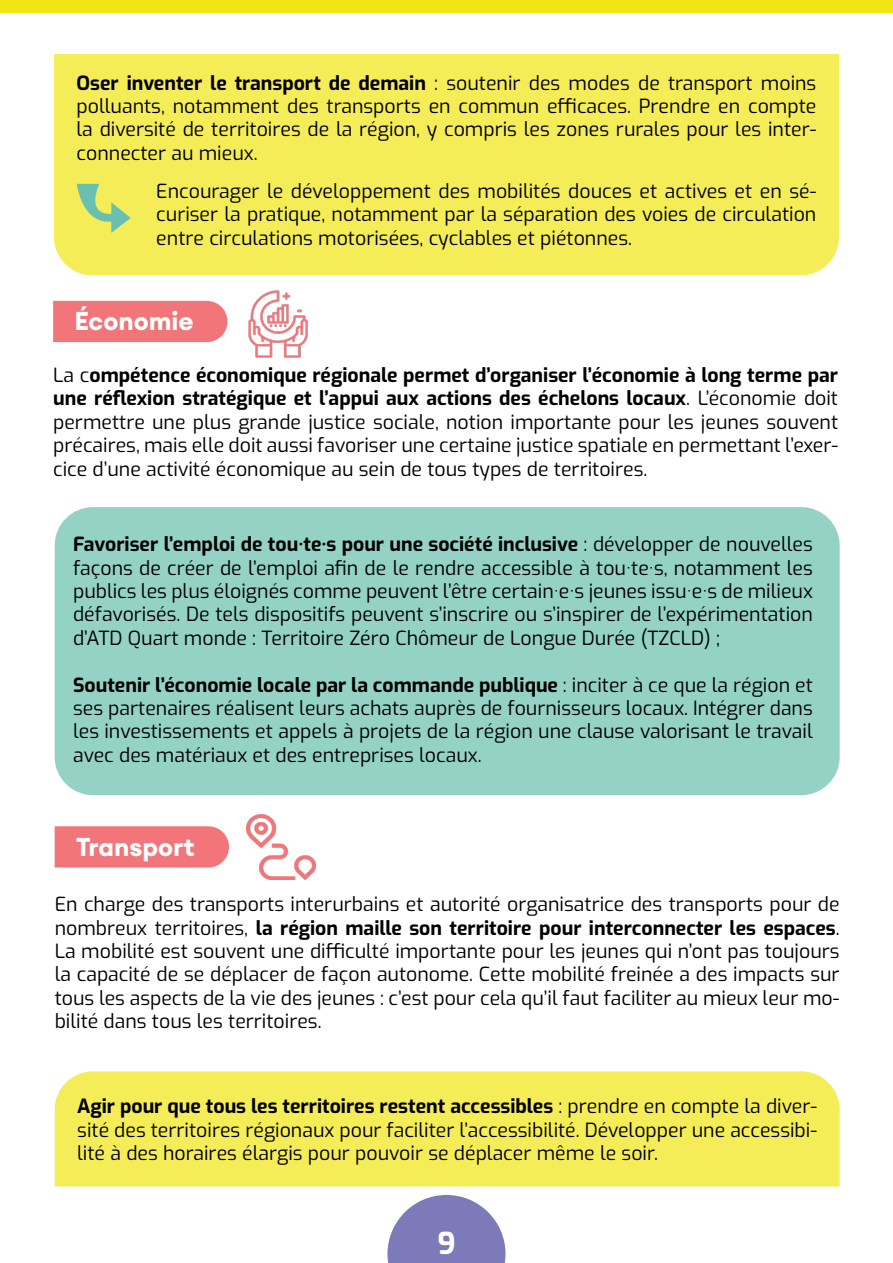
<style>
.page{position:relative;width:893px;height:1263px;background:#fff}
.page>*{position:absolute;margin:0;border:0;box-sizing:border-box;transform-origin:0 0}
.t1{font:700 30px "Exo";color:#fff}
.t2{font:700 25.5px "Euclid Circular A";color:#fff}
.t3{font:19.5px/23.4px "Exo";color:#000;text-align:justify}
.s1{font-weight:700}
</style>
<div class="page">
<svg style="left:387px;top:1195px;width:118px;height:68px"></svg>
<div style="left:55px;top:1071px;width:785px;height:115px;background:#f5ed58"></div>
<div style="left:54px;top:54px;width:785px;height:221px;background:#f5ed58"></div>
<svg style="left:77px;top:184px;width:54px;height:49px;background:#c5dd75"></svg>
<div style="left:53px;top:301px;width:174px;height:41px;background:#f17579"></div>
<div style="left:55px;top:507px;width:785px;height:288px;background:#94d2c6;border-radius:38px"></div>
<div style="left:55px;top:826px;width:174px;height:41px;background:#f17579"></div>
<div style="left:0;top:0;width:893px;height:13px;background:#f1e615"></div>
<img style="left:247px;top:814px;width:69px;height:66px">
<img style="left:248px;top:290px;width:60px;height:68px">
<p class="t3" style="left:77px;top:70px;width:741px"><span class="s1">Oser inventer le transport de demain</span> : soutenir des modes de transport moins polluants, notamment des transports en commun efficaces. Prendre en compte la diversité de territoires de la région, y compris les zones rurales pour les inter&shy;connecter au mieux.</p>
<p class="t3" style="left:156px;top:178px;width:662px">Encourager le développement des mobilités douces et actives et en sé&shy;curiser la pratique, notamment par la séparation des voies de circulation entre circulations motorisées, cyclables et piétonnes.</p>
<h2 class="t2" style="left:75px;top:305px;width:121px">Économie</h2>
<p class="t3" style="left:53px;top:362px;width:786px">La c<span class="s1">ompétence économique régionale permet d’organiser l’économie à long terme par une réflexion stratégique et l’appui aux actions des échelons locaux</span>. L’économie doit permettre une plus grande justice sociale, notion importante pour les jeunes souvent précaires, mais elle doit aussi favoriser une certaine justice spatiale en permettant l’exer&shy;cice d’une activité économique au sein de tous types de territoires.</p>
<p class="t3" style="left:73px;top:531px;width:741px"><span class="s1">Favoriser l’emploi de tou·te·s pour une société inclusive</span> : développer de nouvelles façons de créer de l’emploi afin de le rendre accessible à tou·te·s, notamment les publics les plus éloignés comme peuvent l’être certain·e·s jeunes issu·e·s de milieux défavorisés. De tels dispositifs peuvent s’inscrire ou s’inspirer de l’expérimentation d’ATD Quart monde : Territoire Zéro Chômeur de Longue Durée (TZCLD) ;</p>
<p class="t3" style="left:73px;top:672px;width:741px"><span class="s1">Soutenir l’économie locale par la commande publique</span> : inciter à ce que la région et ses partenaires réalisent leurs achats auprès de fournisseurs locaux. Intégrer dans les investissements et appels à projets de la région une clause valorisant le travail avec des matériaux et des entreprises locaux.</p>
<h2 class="t2" style="left:76px;top:830px;width:120px">Transport</h2>
<p class="t3" style="left:55px;top:892px;width:786px">En charge des transports interurbains et autorité organisatrice des transports pour de nombreux territoires, <span class="s1">la région maille son territoire pour interconnecter les espaces</span>.<br>La mobilité est souvent une difficulté importante pour les jeunes qui n’ont pas toujours la capacité de se déplacer de façon autonome. Cette mobilité freinée a des impacts sur tous les aspects de la vie des jeunes : c’est pour cela qu’il faut faciliter au mieux leur mo&shy;bilité dans tous les territoires.</p>
<p class="t3" style="left:77px;top:1093px;width:741px"><span class="s1">Agir pour que tous les territoires restent accessibles</span> : prendre en compte la diver&shy;sité des territoires régionaux pour faciliter l’accessibilité. Développer une accessibi&shy;lité à des horaires élargis pour pouvoir se déplacer même le soir.</p>
<h1 class="t1" style="left:437px;top:1221px;width:20px">9</h1>
</div>
